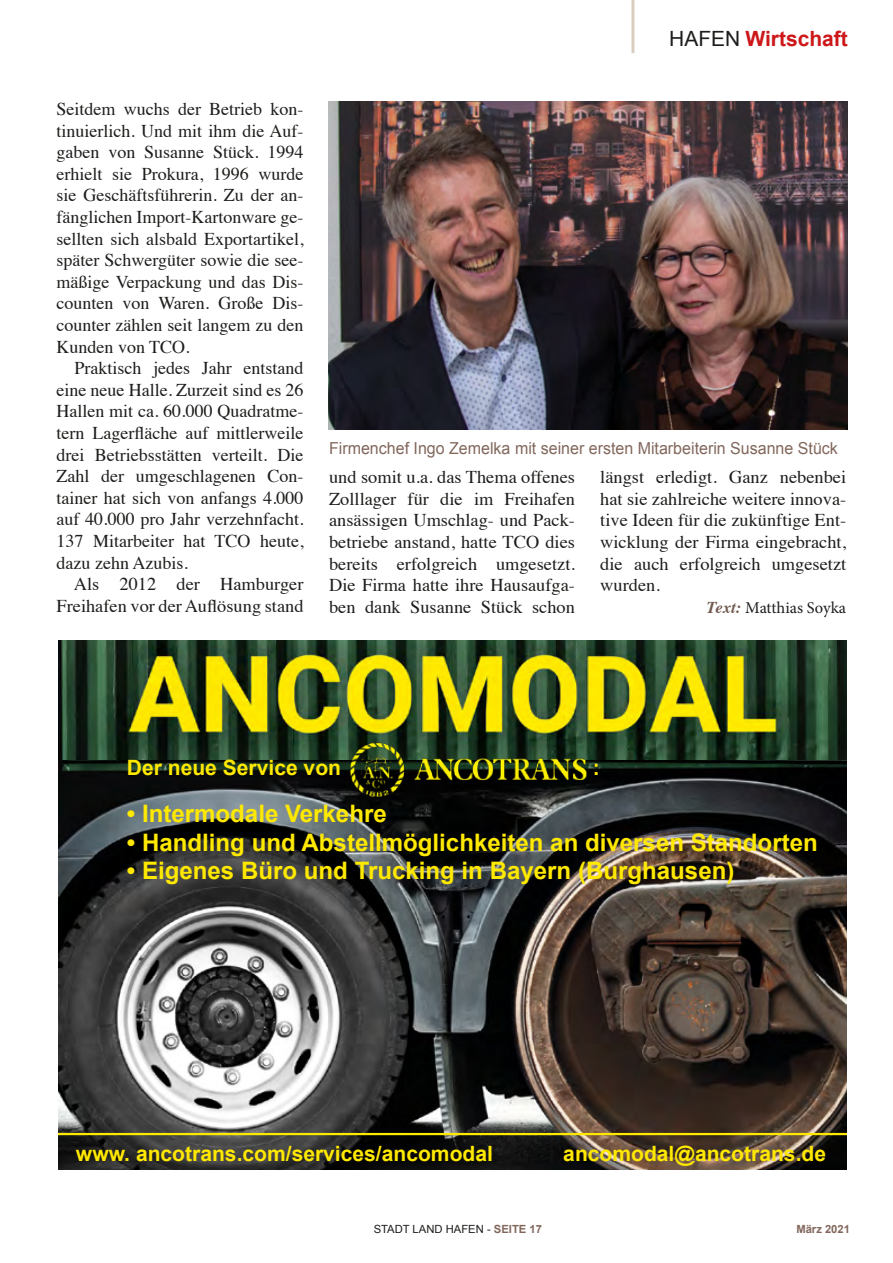
<style>
.page{position:relative;width:893px;height:1263px;background:#fff}
.page>*{position:absolute;margin:0;border:0;box-sizing:border-box;transform-origin:0 0}
.t1{font:700 24px "Arial";color:#ffe900}
.t2{font:700 21px "Arial";color:#ffe900}
.t3{font:700 21px "Arial";color:#cd1719}
.t4{font:18px/21.6px "Times";color:#1d1d1b;text-align:justify}
.t5{font:16.5px "Arial";color:#82675c}
.t6{font:16.5px "Minion Pro";color:#1d1d1b}
.t7{font:11.25px "Arial";color:#1d1d1b}
.t8{font:700 11.25px "Arial";color:#82675c}
.s1{font-weight:400;color:#1d1d1b}
.s2{font-family:"Times";font-weight:700;font-style:italic;color:#70594f}
.s3{font-weight:700;color:#82675c}
</style>
<div class="page">
<hr style="left:631px;top:0;width:3px;height:53px;background:#d9cebd">
<img style="left:58px;top:760px;width:789px;height:409px">
<img style="left:58px;top:640px;width:789px;height:120px">
<img style="left:344px;top:727px;width:245px;height:90px">
<hr style="left:58px;top:1133px;width:789px;height:2px;background:#ffe900">
<img style="left:329px;top:101px;width:519px;height:328px">
<p class="t4" style="left:57px;top:97px;width:248px">Seitdem wuchs der Betrieb kon&shy;tinuierlich. Und mit ihm die Auf&shy;gaben von Susanne Stück. 1994 erhielt sie Prokura, 1996 wurde sie Geschäftsführerin. Zu der an&shy;fänglichen Import-Kartonware ge&shy;sellten sich alsbald Exportartikel, später Schwergüter sowie die see&shy;mäßige Verpackung und das Dis&shy;counten von Waren. Große Dis&shy;counter zählen seit langem zu den Kunden von TCO.</p>
<p class="t4" style="left:57px;top:356px;width:249px;text-indent:18px">Praktisch jedes Jahr entstand eine neue Halle. Zurzeit sind es 26<br>Hallen mit ca. 60.000 Quadratme&shy;tern Lagerfläche auf mittlerweile drei Betriebsstätten verteilt. Die Zahl der umgeschlagenen Con&shy;tainer hat sich von anfangs 4.000 auf 40.000 pro Jahr verzehnfacht.<br>137 Mitarbeiter hat TCO heute, dazu zehn Azubis.</p>
<p class="t4" style="left:57px;top:572px;width:248px;text-align:right">Als 2012 der Hamburger<br>Freihafen vor der Auflösung stand</p>
<p class="t3" style="left:669px;top:25px;width:180px"><span class="s1">HAFEN</span> Wirtschaft</p>
<p class="t5" style="left:329px;top:438px;width:510px">Firmenchef Ingo Zemelka mit seiner ersten Mitarbeiterin Susanne Stück</p>
<p class="t4" style="left:329px;top:465px;width:247px">und somit u.a. das Thema offenes Zolllager für die im Freihafen ansässigen Umschlag- und Pack&shy;betriebe anstand, hatte TCO dies bereits erfolgreich umgesetzt.<br>Die Firma hatte ihre Hausaufga&shy;ben dank Susanne Stück schon</p>
<p class="t4" style="left:600px;top:465px;width:247px">längst erledigt. Ganz nebenbei hat sie zahlreiche weitere innova&shy;tive Ideen für die zukünftige Ent&shy;wicklung der Firma eingebracht, die auch erfolgreich umgesetzt wurden.</p>
<p class="t6" style="left:707px;top:596px;width:141px"><span class="s2">Text:</span> Matthias Soyka</p>
<p class="t2" style="left:127px;top:754px;width:216px">Der neue Service von</p>
<p class="t2" style="left:593px;top:754px;width:9px">:</p>
<h1 class="t1" style="left:127px;top:797px;width:261px">• Intermodale Verkehre</h1>
<h1 class="t1" style="left:127px;top:826px;width:692px">• Handling und Abstellmöglichkeiten an diversen Standorten</h1>
<h1 class="t1" style="left:127px;top:855px;width:609px">• Eigenes Büro und Trucking in Bayern (Burghausen)</h1>
<p class="t2" style="left:76px;top:1139px;width:418px">www. ancotrans.com/services/ancomodal</p>
<p class="t2" style="left:563px;top:1139px;width:264px">ancomodal@ancotrans.de</p>
<p class="t7" style="left:374px;top:1221px;width:170px">STADT LAND HAFEN - <span class="s3">SEITE 17</span></p>
<p class="t8" style="left:796px;top:1222px;width:55px">März 2021</p>
</div>
